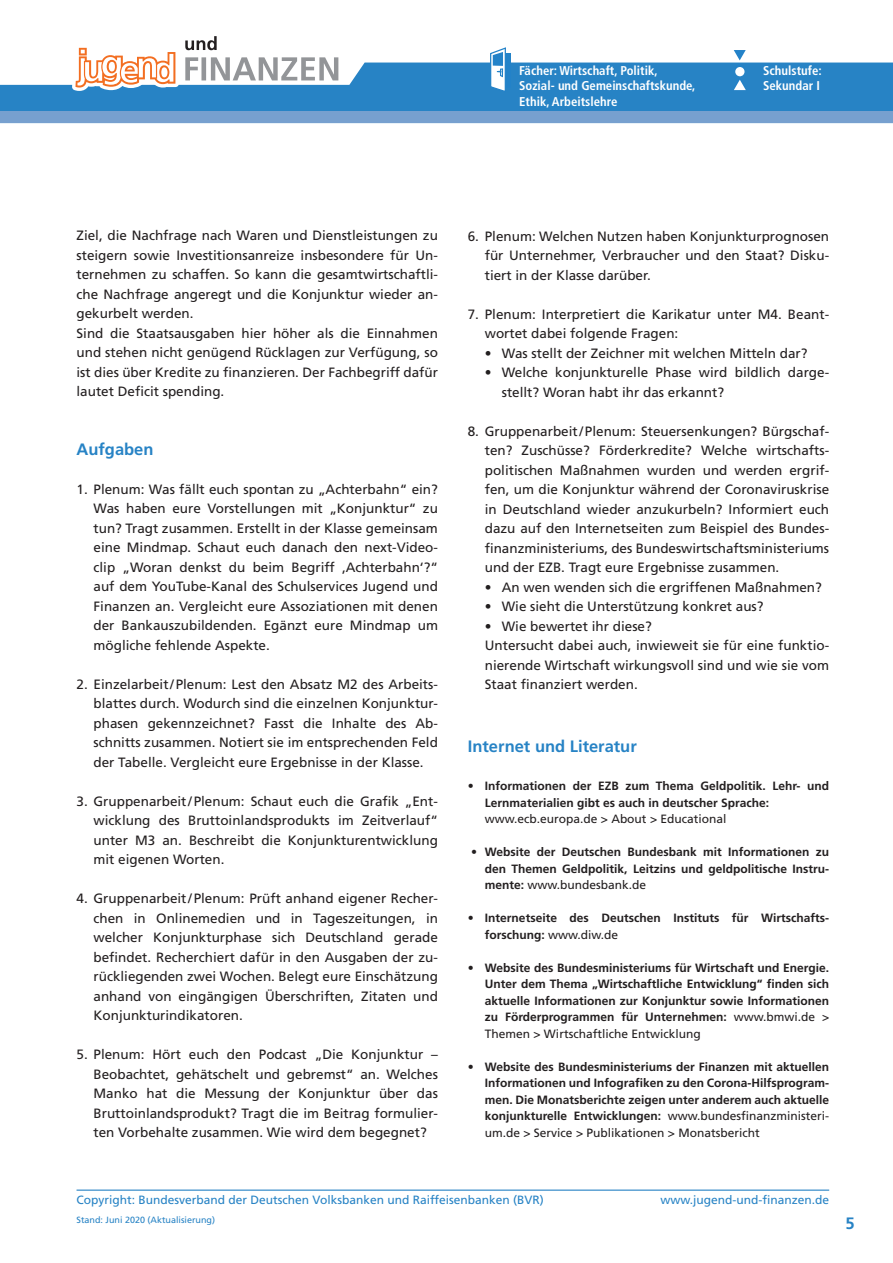
<style>
.page{position:relative;width:893px;height:1263px;background:#fff}
.page>*{position:absolute;margin:0;border:0;box-sizing:border-box;transform-origin:0 0}
.Subheadline{font:700 16.5px "Frutiger LT Std";color:#2783c5}
.Fließtext{font:700 16.5px "Frutiger LT Std";color:#2783c5}
.Fließtext-2{font:13.5px/19.5px "Frutiger LT Std";color:#231f20;text-align:justify}
.Paragraph_Style_2{font:13.5px/19.5px "Frutiger LT Std";color:#231f20;text-align:justify}
.t1{font:700 condensed 12.75px/15.3px "Frutiger LT Std";color:#fff}
.Aufzählung{font:700 12px/16.5px "Frutiger LT Std";color:#231f20;text-align:justify}
.t2{font:12px "Frutiger LT Std";color:#2783c5}
.Aufzählung-2{font:12px "Frutiger LT Std";color:#231f20}
.t3{font:9px "Frutiger LT Std";color:#2783c5}
.s1{font-weight:400}
</style>
<div class="page">
<svg style="left:0;top:63px;width:893px;height:48px;background:#378cc9"></svg>
<div style="left:491px;top:53px;width:19px;height:35px;background:#2382c8"></div>
<svg style="left:489px;top:47px;width:18px;height:46px"></svg>
<hr style="left:77px;top:1189px;width:752px;height:2px;background:#2783c5">
<div style="left:735px;top:65px;width:9px;height:9px;background:#2382c8;border-radius:50%"></div>
<svg style="left:734px;top:50px;width:12px;height:10px"></svg>
<div style="left:735px;top:67px;width:9px;height:9px;background:#fff;border-radius:50%"></div>
<svg style="left:734px;top:77px;width:12px;height:13px"></svg>
<div style="left:0;top:111px;width:893px;height:12px;background:#77a0cf"></div>
<svg style="left:185px;top:57px;width:153px;height:23px"></svg>
<svg style="left:72px;top:47px;width:107px;height:44px"></svg>
<svg style="left:185px;top:36px;width:32px;height:14px"></svg>
<p class="t1" style="left:519px;top:63px;width:178px">Fächer: Wirtschaft, Politik,<br>Sozial- und Gemeinschaftskunde,<br>Ethik, Arbeitslehre</p>
<p class="t1" style="left:763px;top:63px;width:60px">Schulstufe:<br>Sekundar I</p>
<p class="Paragraph_Style_2" style="left:77px;top:226px;width:363px">Ziel, die Nachfrage nach Waren und Dienstleistungen zu steigern sowie Investitionsanreize insbesondere für Un&shy;ternehmen zu schaffen. So kann die gesamtwirtschaftli&shy;che Nachfrage angeregt und die Konjunktur wieder an&shy;gekurbelt werden.</p>
<p class="Paragraph_Style_2" style="left:77px;top:323px;width:363px">Sind die Staatsausgaben hier höher als die Einnahmen und stehen nicht genügend Rücklagen zur Verfügung, so ist dies über Kredite zu finanzieren. Der Fachbegriff dafür lautet Deficit spending.</p>
<p class="Fließtext" style="left:77px;top:439px;width:79px">Aufgaben</p>
<p class="Fließtext-2" style="left:94px;top:479px;width:346px;text-indent:-17px">1. Plenum: Was fällt euch spontan zu „Achterbahn“ ein?<br>Was haben eure Vorstellungen mit „Konjunktur“ zu tun? Tragt zusammen. Erstellt in der Klasse gemeinsam eine Mindmap. Schaut euch danach den next-Video&shy;clip „Woran denkst du beim Begriff ‚Achterbahn‘?“ auf dem YouTube-Kanal des Schulservices Jugend und Finanzen an. Vergleicht eure Assoziationen mit denen der Bankauszubildenden. Egänzt eure Mindmap um mögliche fehlende Aspekte.</p>
<p class="Fließtext-2" style="left:94px;top:674px;width:346px;text-indent:-17px">2. Einzelarbeit/Plenum: Lest den Absatz M2 des Arbeits&shy;blattes durch. Wodurch sind die einzelnen Konjunktur&shy;phasen gekennzeichnet? Fasst die Inhalte des Ab&shy;schnitts zusammen. Notiert sie im entsprechenden Feld der Tabelle. Vergleicht eure Ergebnisse in der Klasse.</p>
<p class="Fließtext-2" style="left:94px;top:791px;width:346px;text-indent:-17px">3. Gruppenarbeit/Plenum: Schaut euch die Grafik „Ent&shy;wicklung des Bruttoinlandsprodukts im Zeitverlauf“ unter M3 an. Beschreibt die Konjunkturentwicklung mit eigenen Worten.</p>
<p class="Fließtext-2" style="left:94px;top:889px;width:346px;text-indent:-17px">4. Gruppenarbeit/Plenum: Prüft anhand eigener Recher&shy;chen in Onlinemedien und in Tageszeitungen, in welcher Konjunkturphase sich Deutschland gerade befindet. Recherchiert dafür in den Ausgaben der zu&shy;rückliegenden zwei Wochen. Belegt eure Einschätzung anhand von eingängigen Überschriften, Zitaten und Konjunkturindikatoren.</p>
<p class="Fließtext-2" style="left:94px;top:1045px;width:346px;text-indent:-17px">5. Plenum: Hört euch den Podcast „Die Konjunktur – Beobachtet, gehätschelt und gebremst“ an. Welches Manko hat die Messung der Konjunktur über das Bruttoinlandsprodukt? Tragt die im Beitrag formulier&shy;ten Vorbehalte zusammen. Wie wird dem begegnet?</p>
<p class="Fließtext-2" style="left:485px;top:226px;width:346px;text-indent:-17px">6. Plenum: Welchen Nutzen haben Konjunkturprognosen für Unternehmer, Verbraucher und den Staat? Disku&shy;tiert in der Klasse darüber.</p>
<p class="Fließtext-2" style="left:485px;top:304px;width:346px;text-indent:-17px">7. Plenum: Interpretiert die Karikatur unter M4. Beant&shy;wortet dabei folgende Fragen:</p>
<p class="Fließtext-2" style="left:485px;top:343px;width:324px">• Was stellt der Zeichner mit welchen Mitteln dar?</p>
<p class="Fließtext-2" style="left:502px;top:363px;width:329px;text-indent:-17px">• Welche konjunkturelle Phase wird bildlich darge&shy;stellt? Woran habt ihr das erkannt?</p>
<p class="Fließtext-2" style="left:485px;top:421px;width:346px;text-indent:-17px">8. Gruppenarbeit/Plenum: Steuersenkungen? Bürgschaf&shy;ten? Zuschüsse? Förderkredite? Welche wirtschafts&shy;politischen Maßnahmen wurden und werden ergrif&shy;fen, um die Konjunktur während der Coronaviruskrise in Deutschland wieder anzukurbeln? Informiert euch dazu auf den Internetseiten zum Beispiel des Bundes&shy;finanzministeriums, des Bundeswirtschaftsministeriums und der EZB. Tragt eure Ergebnisse zusammen.</p>
<p class="Fließtext-2" style="left:485px;top:577px;width:339px">• An wen wenden sich die ergriffenen Maßnahmen?</p>
<p class="Fließtext-2" style="left:485px;top:597px;width:280px">• Wie sieht die Unterstützung konkret aus?</p>
<p class="Fließtext-2" style="left:485px;top:616px;width:169px">• Wie bewertet ihr diese?</p>
<p class="Fließtext-2" style="left:485px;top:636px;width:346px">Untersucht dabei auch, inwieweit sie für eine funktio&shy;nierende Wirtschaft wirkungsvoll sind und wie sie vom Staat finanziert werden.</p>
<p class="Subheadline" style="left:468px;top:736px;width:171px">Internet und Literatur</p>
<p class="Aufzählung" style="left:485px;top:778px;width:346px;text-indent:-17px"><span class="s1">•</span> Informationen der EZB zum Thema Geldpolitik. Lehr- und<br>Lernmaterialien gibt es auch in deutscher Sprache:</p>
<p class="Aufzählung-2" style="left:485px;top:812px;width:243px">www.ecb.europa.de &gt; About &gt; Educational</p>
<p class="Aufzählung" style="left:485px;top:844px;width:346px;text-indent:-14px"><span class="s1">•</span> Website der Deutschen Bundesbank mit Informationen zu den Themen Geldpolitik, Leitzins und geldpolitische Instru&shy;mente: <span class="s1">www.bundesbank.de</span></p>
<p class="Aufzählung" style="left:485px;top:910px;width:345px;text-indent:-17px"><span class="s1">•</span> Internetseite des Deutschen Instituts für Wirtschafts&shy;forschung: <span class="s1">www.diw.de</span></p>
<p class="Aufzählung" style="left:485px;top:959px;width:346px;text-indent:-17px"><span class="s1">•</span> Website des Bundesministeriums für Wirtschaft und Energie.<br>Unter dem Thema „Wirtschaftliche Entwicklung“ finden sich aktuelle Informationen zur Konjunktur sowie Informationen zu Förderprogrammen für Unternehmen: <span class="s1">www.bmwi.de &gt; Themen &gt; Wirtschaftliche Entwicklung</span></p>
<p class="Aufzählung" style="left:485px;top:1058px;width:346px;text-indent:-17px"><span class="s1">•</span> Website des Bundesministeriums der Finanzen mit aktuellen Informationen und Infografiken zu den Corona-Hilfsprogram&shy;men. Die Monatsberichte zeigen unter anderem auch aktuelle konjunkturelle Entwicklungen: <span class="s1">www.bundesfinanzministeri&shy;um.de &gt; Service &gt; Publikationen &gt; Monatsbericht</span></p>
<p class="t2" style="left:77px;top:1193px;width:469px">Copyright: Bundesverband der Deutschen Volksbanken und Raiffeisenbanken (BVR)</p>
<p class="t3" style="left:77px;top:1215px;width:140px">Stand: Juni 2020 (Aktualisierung)</p>
<p class="t2" style="left:660px;top:1193px;width:170px">www.jugend-und-finanzen.de</p>
<p class="Subheadline" style="left:845px;top:1213px;width:11px">5</p>
</div>
